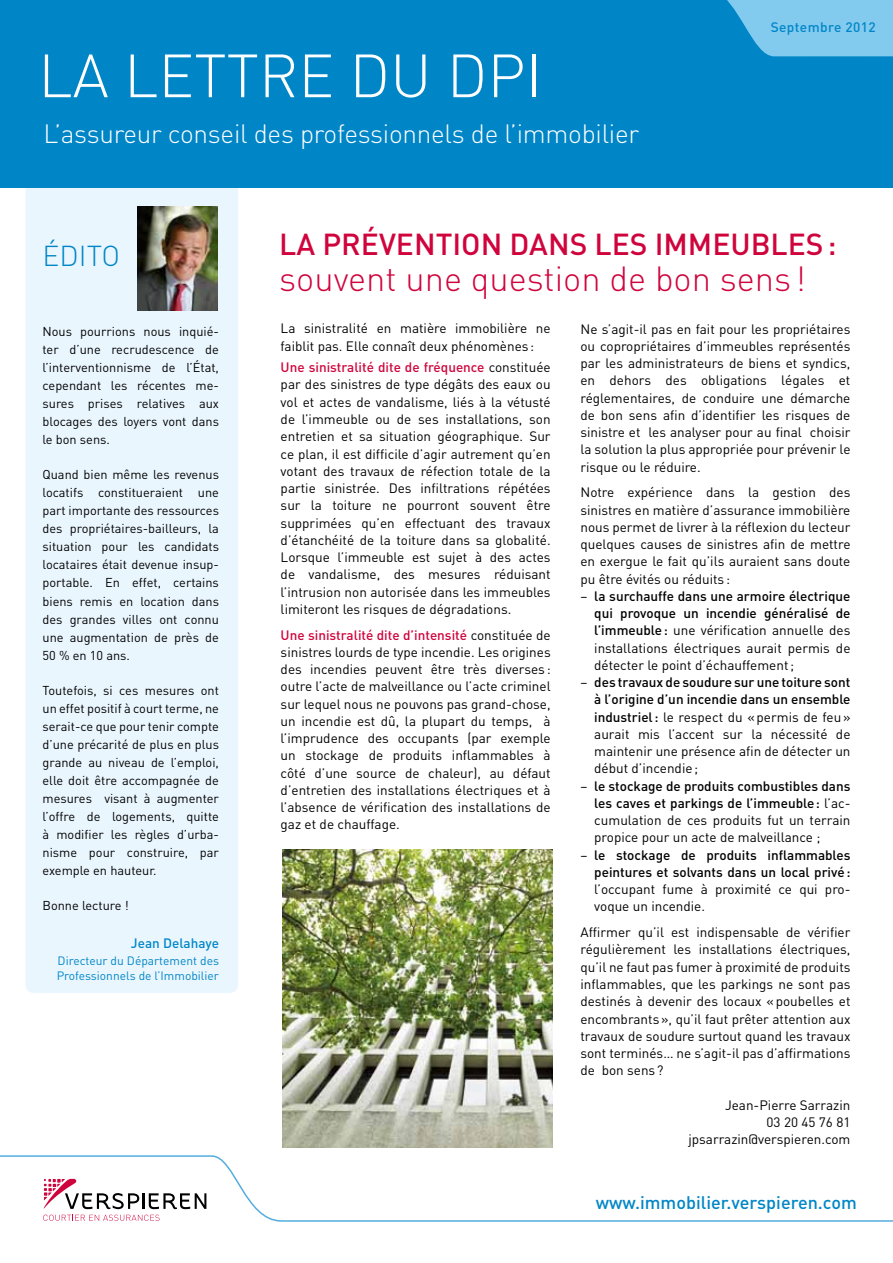
<style>
.page{position:relative;width:893px;height:1263px;background:#fff}
.page>*{position:absolute;margin:0;border:0;box-sizing:border-box;transform-origin:0 0}
.t1{font:300 60px "DIN";color:#fff}
.t2{font:300 34.5px "DIN";color:#d0043c}
.t3{font:500 30px "DIN";color:#d0043c}
.t4{font:300 28.5px "DIN";color:#0086c7}
.t5{font:300 26.1px "DIN";letter-spacing:-.01em;color:#fff}
.t6{font:500 18px "DIN";color:#0086c7}
.t7{font:500 13.65px "DIN";letter-spacing:.03em;color:#0086c7}
.t8{font:13.5px/17.2px "DIN";color:#000;text-align:justify}
.t9{font:500 13.5px/17.2px "DIN";color:#000;text-align:right}
.t10{font:500 13.5px "DIN";color:#0086c7}
.t11{font:12.75px/18px "DIN";color:#000;text-align:justify}
.t12{font:12px/15px "DIN";color:#0086c7}
.s1{font-weight:500;color:#d0043c}
.s2{font-weight:500}
.s3{font-weight:400}
</style>
<div class="page">
<div style="left:26px;top:165px;width:212px;height:828px;background:#eaf6fe;border-radius:9px"></div>
<img style="left:138px;top:207px;width:79px;height:103px">
<div style="left:0;top:0;width:893px;height:188px;background:#0086c7"></div>
<svg style="left:0;top:1155px;width:893px;height:67px"></svg>
<svg style="left:43px;top:1215px;width:117px;height:6px"></svg>
<svg style="left:43px;top:1179px;width:163px;height:30px"></svg>
<svg style="left:727px;top:0;width:166px;height:56px;background:#73c1ea"></svg>
<img style="left:283px;top:850px;width:270px;height:297px">
<h1 class="t1" style="left:38px;top:39px;width:505px">la lettre du dpi</h1>
<h3 class="t5" style="left:44px;top:118px;width:597px">L’assureur conseil des professionnels de l’immobilier</h3>
<p class="t7" style="left:771px;top:18px;width:107px">Septembre 2012</p>
<h3 class="t4" style="left:43px;top:238px;width:79px">édito</h3>
<p class="t11" style="left:43px;top:323px;width:178px">Nous pourrions nous inquié&shy;ter d’une recrudescence de l’interventionnisme de l’état, cependant les récentes me&shy;sures prises relatives aux blocages des loyers vont dans le bon sens.</p>
<p class="t11" style="left:43px;top:466px;width:178px">Quand bien même les revenus locatifs constitueraient une part importante des ressources des propriétaires-bailleurs, la situation pour les candidats locataires était devenue insup&shy;portable. En effet, certains biens remis en location dans des grandes villes ont connu une augmentation de près de 50 % en 10 ans.</p>
<p class="t11" style="left:43px;top:681px;width:178px">Toutefois, si ces mesures ont un effet positif à court terme, ne serait-ce que pour tenir compte d’une précarité de plus en plus grande au niveau de l’emploi, elle doit être accompagnée de mesures visant à augmenter l’offre de logements, quitte à modifier les règles d’urba&shy;nisme pour construire, par exemple en hauteur.</p>
<p class="t11" style="left:43px;top:896px;width:88px">Bonne lecture !</p>
<p class="t10" style="left:131px;top:934px;width:90px">Jean Delahaye</p>
<p class="t12" style="left:57px;top:952px;width:164px">Directeur du Département des<br>Professionnels de l’Immobilier</p>
<h3 class="t3" style="left:279px;top:225px;width:559px">La Prévention dans les immeu bles:</h3>
<h2 class="t2" style="left:279px;top:258px;width:528px">souvent une question de bon sens !</h2>
<p class="t8" style="left:281px;top:320px;width:272px">La sinistralité en matière immobilière ne faiblit pas. Elle connaît deux phénomènes :</p>
<p class="t8" style="left:281px;top:358px;width:272px"><span class="s1">Une sinistralité dite de fréquence</span> constituée par des sinistres de type dégâts des eaux ou vol et actes de vandalisme, liés à la vétusté de l’immeuble ou de ses installations, son entretien et sa situation géographique. Sur ce plan, il est difficile d’agir autrement qu’en votant des travaux de réfection totale de la partie sinistrée. Des infiltrations répétées sur la toiture ne pourront souvent être supprimées qu’en effectuant des travaux d’étanchéité de la toiture dans sa globalité.<br>Lorsque l’immeuble est sujet à des actes de vandalisme, des mesures réduisant l’intrusion non autorisée dans les immeubles limiteront les risques de dégradations.</p>
<p class="t8" style="left:281px;top:626px;width:272px"><span class="s1">Une sinistralité dite d’intensité</span> constituée de sinistres lourds de type incendie. Les origines des incendies peuvent être très diverses : outre l’acte de malveillance ou l’acte criminel sur lequel nous ne pouvons pas grand-chose, un incendie est dû, la plupart du temps, à l’imprudence des occupants (par exemple un stockage de produits inflammables à côté d’une source de chaleur), au défaut d’entretien des installations électriques et à l’absence de vérification des installations de gaz et de chauffage.</p>
<p class="t8" style="left:580px;top:320px;width:272px">Ne s’agit-il pas en fait pour les propriétaires ou copropriétaires d’immeubles représentés par les administrateurs de biens et syndics, en dehors des obligations légales et réglementaires, de conduire une démarche de bon sens afin d’identifier les risques de sinistre et les analyser pour au final choisir la solution la plus appropriée pour prévenir le risque ou le réduire.</p>
<p class="t8" style="left:580px;top:484px;width:272px">Notre expérience dans la gestion des sinistres en matière d’assurance immobilière nous permet de livrer à la réflexion du lecteur quelques causes de sinistres afin de mettre en exergue le fait qu’ils auraient sans doute pu être évités ou réduits :</p>
<p class="t8" style="left:594px;top:587px;width:258px;text-indent:-14px">– <span class="s2">la surchauffe dans une armoire électrique qui provoque un incendie généralisé de l’immeuble:</span> une vérification annuelle des installations électriques aurait permis de détecter le point d’échauffement;</p>
<p class="t8" style="left:594px;top:673px;width:258px;text-indent:-14px">– <span class="s2">des travaux de soudure sur une toiture sont à l’origine d’un incendie dans un ensemble industriel:</span> le respect du «permis de feu» aurait mis l’accent sur la nécessité de maintenir une présence afin de détecter un début d’incendie;</p>
<p class="t8" style="left:594px;top:777px;width:258px;text-indent:-14px">– <span class="s2">le stockage de produits combustibles dans les caves et parkings de l’immeuble:</span> l’ac&shy;cumulation de ces produits fut un terrain propice pour un acte de malveillance ;</p>
<p class="t9" style="left:580px;top:846px;width:272px"><span class="s3">–</span> le stockage de produits inflammables peintures et solvants dans un local privé:</p>
<p class="t8" style="left:594px;top:880px;width:258px">l’occupant fume à proximité ce qui pro&shy;voque un incendie.</p>
<p class="t8" style="left:580px;top:923px;width:272px">Affirmer qu’il est indispensable de vérifier régulièrement les installations électriques, qu’il ne faut pas fumer à proximité de produits inflammables, que les parkings ne sont pas destinés à devenir des locaux «poubelles et encombrants», qu’il faut prêter attention aux travaux de soudure surtout quand les travaux sont terminés… ne s’agit-il pas d’affirmations de bon sens ?</p>
<p class="t8" style="left:688px;top:1096px;width:164px;text-align:right">Jean-Pierre Sarrazin<br>03 20 45 76 81 jpsarrazin@verspieren.com</p>
<h3 class="t6" style="left:596px;top:1191px;width:263px">www.immobilier.verspieren.com</h3>
</div>
